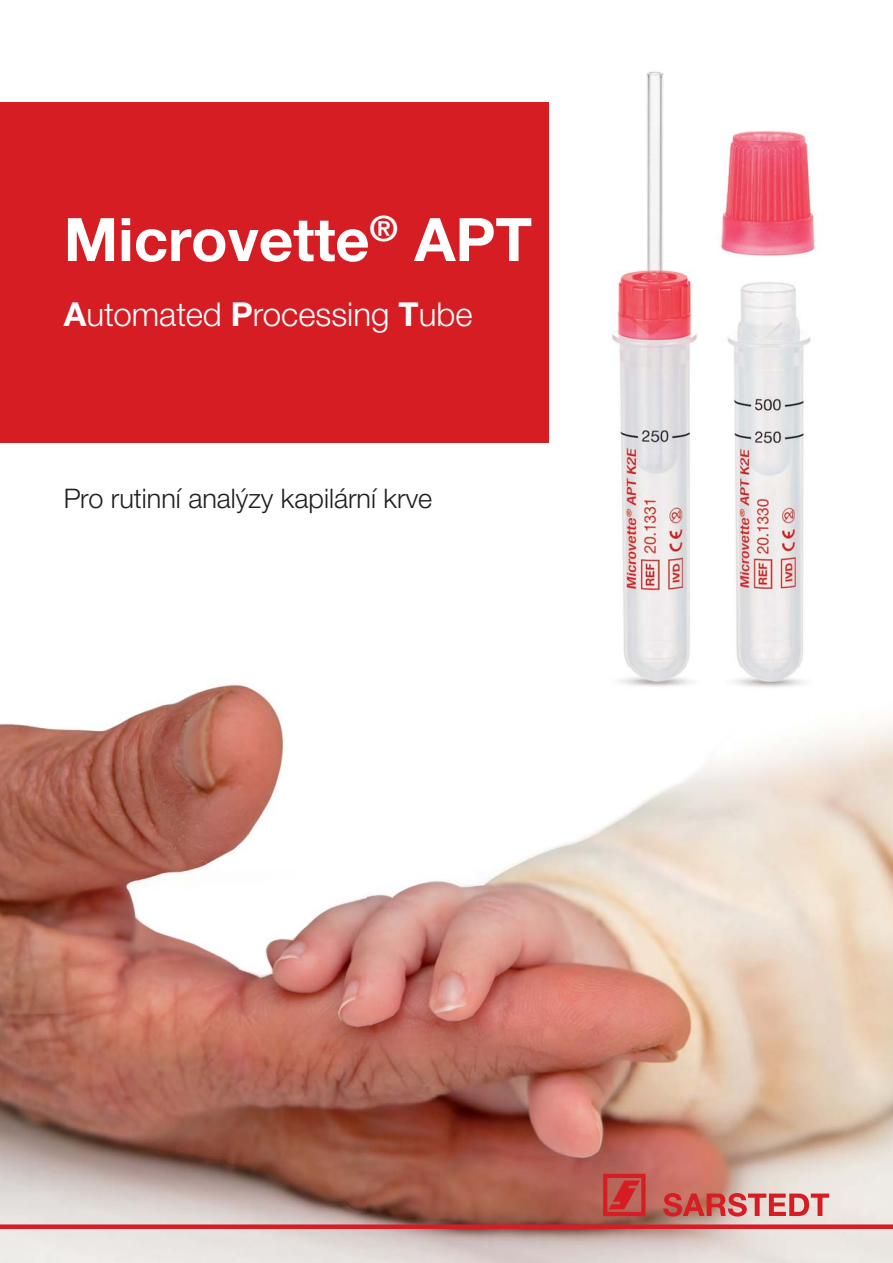
<style>
.page{position:relative;width:893px;height:1263px;background:#fff}
.page>*{position:absolute;margin:0;border:0;box-sizing:border-box;transform-origin:0 0}
.t1{font:700 60px "Helvetica Neue LTW1 G";color:#fff}
.t2{font:300 33px "Helvetica Neue LTW1 G";color:#fff}
.t3{font:300 27px "Helvetica Neue LTW1 G";color:#231f20}
.s1{font-weight:700}
</style>
<div class="page">
<img style="left:0;top:684px;width:630px;height:579px">
<img style="left:630px;top:738px;width:211px;height:525px">
<div style="left:0;top:102px;width:549px;height:340px;background:#d71d24"></div>
<img style="left:578px;top:71px;width:110px;height:654px">
<img style="left:688px;top:131px;width:163px;height:607px">
<div style="left:0;top:1224px;width:893px;height:5px;background:#d71d24"></div>
<svg style="left:603px;top:1174px;width:42px;height:42px;background:#c93c3a"></svg>
<svg style="left:663px;top:1193px;width:166px;height:23px;background:#d66d6b"></svg>
<h1 class="t1" style="left:64px;top:205px;width:470px">Microvette<sup>®</sup> APT</h1>
<p class="t2" style="left:64px;top:303px;width:410px"><span class="s1">A</span>utomated <span class="s1">P</span>rocessing <span class="s1">T</span>ube</p>
<p class="t3" style="left:64px;top:489px;width:370px">Pro rutinní analýzy kapilární krve</p>
</div>
